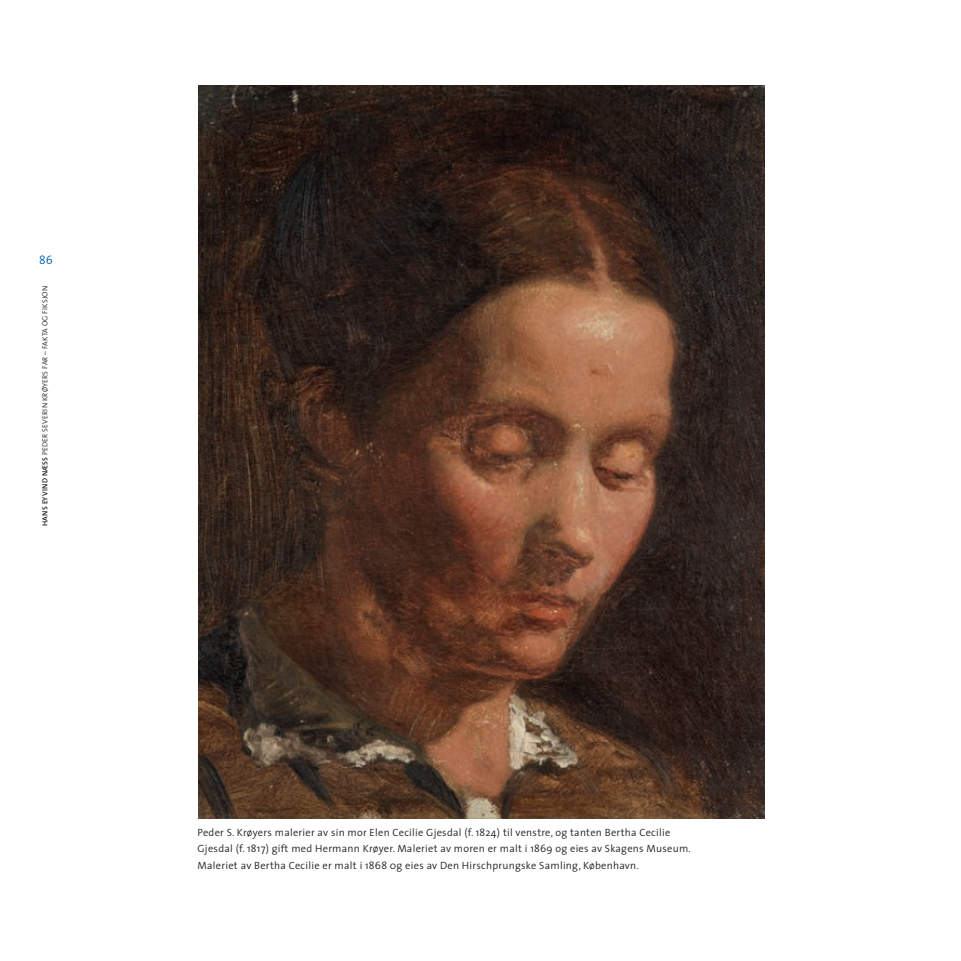
<style>
.page{position:relative;width:961px;height:961px;background:#fff}
.page>*{position:absolute;margin:0;border:0;box-sizing:border-box;transform-origin:0 0}
.t1{font:300 12px "The Sans";color:#0160ae}
.t2{font:300 10.5px/16.5px "The Sans";letter-spacing:.025em;color:#231f20}
.t3{font:300 7.5px "The Sans";letter-spacing:.025em;color:#231f20}
.s1{font-weight:600}
</style>
<div class="page">
<img style="left:199px;top:85px;width:566px;height:734px">
<p class="t1" style="left:39px;top:255px;width:15px">86</p>
<p class="t3" style="left:43px;top:526px;width:241px;rotate:-90deg"><span class="s1">HANS EYVIND NÆSS</span> PEDER SEVERIN KRØYERS FAR – FAKTA OG FIKSJON</p>
<p class="t2" style="left:198px;top:825px;width:495px">Peder S. Krøyers malerier av sin mor Elen Cecilie Gjesdal (f. 1824) til venstre, og tanten Bertha Cecilie<br>Gjesdal (f. 1817) gift med Hermann Krøyer. Maleriet av moren er malt i 1869 og eies av Skagens Museum.<br>Maleriet av Bertha Cecilie er malt i 1868 0g eies av Den Hirschprungske Samling, København.</p>
</div>
